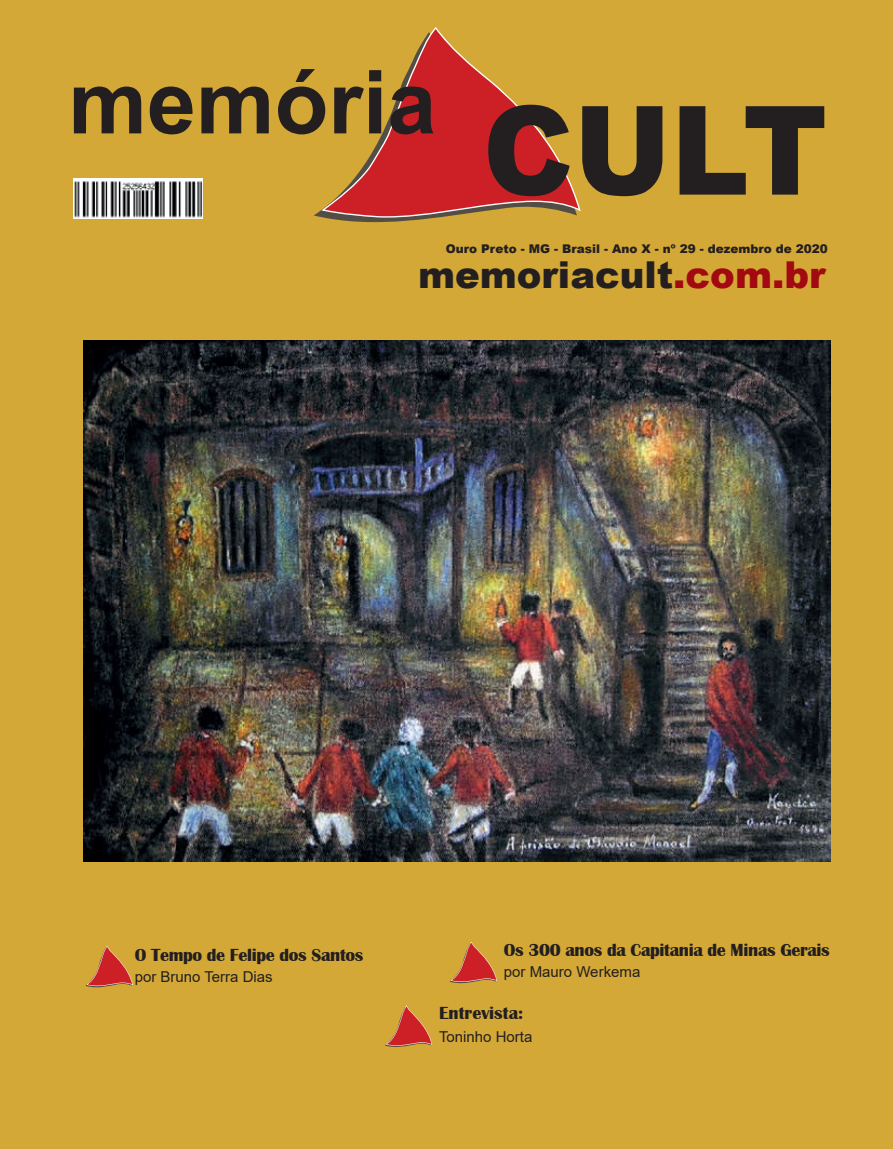
<style>
.page{position:relative;width:893px;height:1149px;background:#fff}
.page>*{position:absolute;margin:0;border:0;box-sizing:border-box;transform-origin:0 0}
.t1{font:900 123.45px "Arial";color:#231f20;scale:.95 1}
.t2{font:700 88.2px "Arial";color:#231f20}
.t3{font:900 37.05px "Arial";color:#231f20}
.t4{font:700 18px "Britannic";letter-spacing:-.02em;color:#231f20}
.t5{font:700 18px "Britannic";color:#231f20}
.t6{font:15px "Arial";color:#231f20}
.t7{font:900 12px "Arial";color:#231f20}
.s1{color:#a30910}
</style>
<div class="page">
<div style="left:0;top:0;width:893px;height:1148px;background:#d3a837"></div>
<img style="left:314px;top:210px;width:119px;height:13px">
<svg style="left:321px;top:27px;width:260px;height:190px"></svg>
<img style="left:74px;top:178px;width:129px;height:40px">
<svg style="left:87px;top:946px;width:46px;height:41px"></svg>
<img style="left:385px;top:1044px;width:21px;height:3px">
<svg style="left:386px;top:1005px;width:46px;height:41px"></svg>
<img style="left:450px;top:980px;width:22px;height:3px">
<svg style="left:451px;top:941px;width:46px;height:41px"></svg>
<img style="left:84px;top:340px;width:746px;height:521px">
<h2 class="t2" style="left:68px;top:40px;width:369px">memória</h2>
<h1 class="t1" style="left:483px;top:61px;width:364px">CULT</h1>
<p class="t7" style="left:446px;top:240px;width:384px">Ouro Preto - MG - Brasil - Ano X - nº 29 - dezembro de 2020</p>
<h3 class="t3" style="left:418px;top:248px;width:409px">memoriacult<span class="s1">.com.br</span></h3>
<p class="t4" style="left:135px;top:944px;width:230px">O Tempo de Felipe dos Santos</p>
<p class="t6" style="left:135px;top:966px;width:140px">por Bruno Terra Dias</p>
<p class="t4" style="left:504px;top:939px;width:327px">Os 300 anos da Capitania de Minas Gerais</p>
<p class="t6" style="left:504px;top:961px;width:138px">por Mauro Werkema</p>
<p class="t5" style="left:439px;top:1002px;width:86px">Entrevista:</p>
<p class="t6" style="left:439px;top:1025px;width:95px">Toninho Horta</p>
</div>
